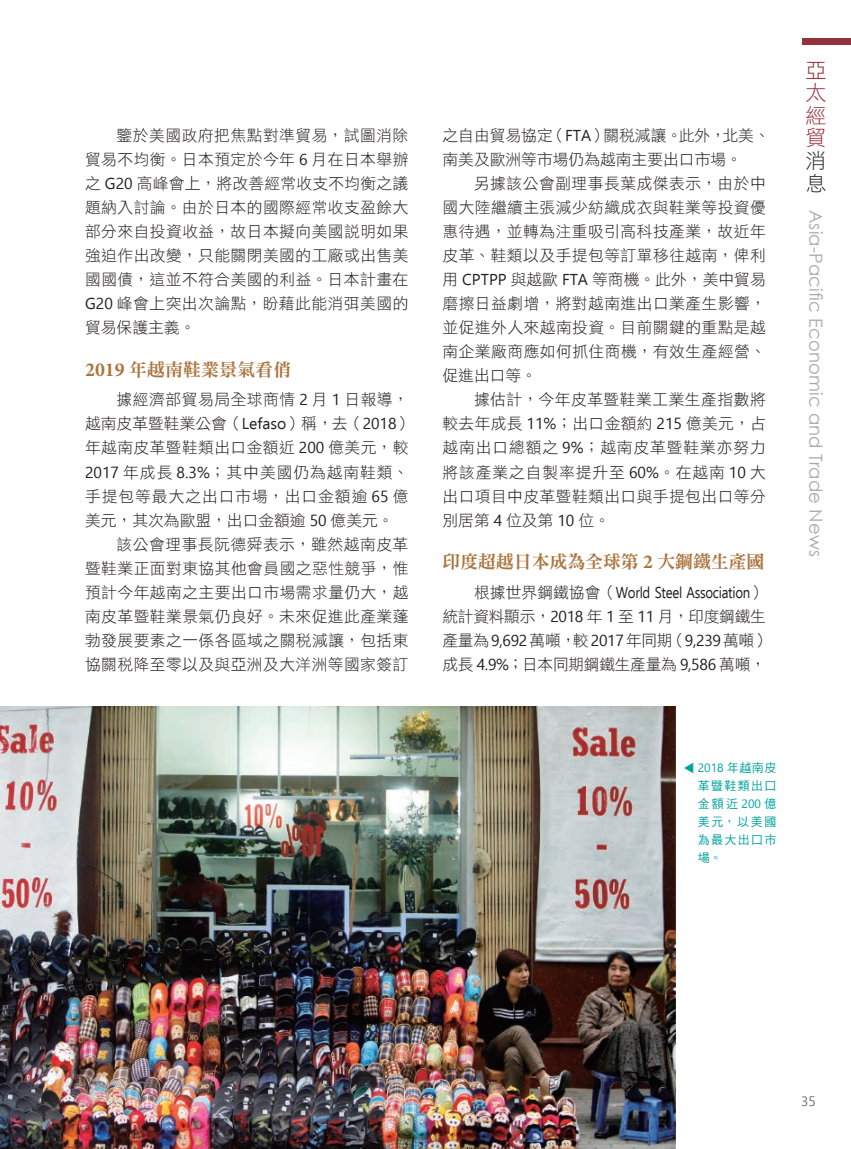
<style>
.page{position:relative;width:851px;height:1149px;background:#fff}
.page>*{position:absolute;margin:0;border:0;box-sizing:border-box;transform-origin:0 0}
.t1{font:21px/22.6px "DF Hei Std W3";color:#95303d;text-align:justify}
.t2{font:21px/22.6px "DF Hei Std W3";color:#231f20}
.t3{font:18px "Century Gothic";letter-spacing:.01em;color:#a8a9ad}
.內文-標{font:18px "DF Ming Std W9";color:#ab753f}
.內文-首空2字{font:15.75px/24px "DF Hei Std W3";letter-spacing:.03em;color:#231f20;text-align:justify}
.內文-首空2字-2{font:15.75px/24px "DF Hei Std W3";letter-spacing:-.02em;color:#231f20}
.內文-首空2字-3{font:15.75px/24px "DF Hei Std W3";color:#231f20}
.頁碼{font:13.5px "Ebrima";color:#6c6d70}
.圖說{font:12px/18px "DF Hei Std W5";letter-spacing:.11em;color:#00a39d;text-align:justify}
.s1{font-family:"Ebrima"}
.s2{font-family:"Minion Pro";font-weight:700;font-size:19.8px}
.s3{font-family:"Nirmala UI"}
</style>
<div class="page">
<div style="left:801px;top:38px;width:49px;height:7px;background:#95303d"></div>
<img style="left:0;top:706px;width:675px;height:442px">
<p class="內文-首空2字" style="left:85px;top:123px;width:325px;text-indent:31px">鑒於美國政府把焦點對準貿易，試圖消除貿易不均衡。日本預定於今年 <span class="s1">6</span> 月在日本舉辦之 <span class="s1">G20</span> 高峰會上，將改善經常收支不均衡之議題納入討論。由於日本的國際經常收支盈餘大部分來自投資收益，故日本擬向美國說明如果強迫作出改變，只能關閉美國的工廠或出售美國國債，這並不符合美國的利益。日本計畫在<span class="s1">G20</span> 峰會上突出次論點，盼藉此能消弭美國的貿易保護主義。</p>
<p class="內文-標" style="left:85px;top:359px;width:208px"><span class="s2">2019</span> 年越南鞋業景氣看俏</p>
<p class="內文-首空2字" style="left:85px;top:387px;width:329px;text-align:left;text-indent:31px">據經濟部貿易局全球商情 <span class="s1">2</span> 月 <span class="s1">1</span> 日報導，越南皮革暨鞋業公會（<span class="s1">Lefaso</span>）稱，去（<span class="s1">2018</span>）年越南皮革暨鞋類出口金額近 <span class="s1">200</span> 億美元，較<br><span class="s1">2017</span> 年成長 <span class="s1">8.3%</span>；其中美國仍為越南鞋類、手提包等最大之出口市場，出口金額逾 <span class="s1">65</span> 億美元，其次為歐盟，出口金額逾 <span class="s1">50</span> 億美元。</p>
<p class="內文-首空2字" style="left:85px;top:531px;width:325px;text-indent:31px">該公會理事長阮德舜表示，雖然越南皮革暨鞋業正面對東協其他會員國之惡性競爭，惟預計今年越南之主要出口市場需求量仍大，越南皮革暨鞋業景氣仍良好。未來促進此產業蓬勃發展要素之一係各區域之關稅減讓，包括東協關稅降至零以及與亞洲及大洋洲等國家簽訂</p>
<p class="內文-首空2字-3" style="left:442px;top:123px;width:329px">之自由貿易協定（<span class="s1">FTA</span>）關稅減讓。此外，北美、南美及歐洲等市場仍為越南主要出口市場。</p>
<p class="內文-首空2字" style="left:442px;top:171px;width:325px;text-indent:31px">另據該公會副理事長葉成傑表示，由於中國大陸繼續主張減少紡織成衣與鞋業等投資優惠待遇，並轉為注重吸引高科技產業，故近年皮革、鞋類以及手提包等訂單移往越南，俾利用 <span class="s1">CPTPP</span> 與越歐 <span class="s1">FTA</span> 等商機。此外，美中貿易磨擦日益劇增，將對越南進出口業產生影響，並促進外人來越南投資。目前關鍵的重點是越南企業廠商應如何抓住商機，有效生產經營、促進出口等。</p>
<p class="內文-首空2字" style="left:442px;top:387px;width:325px;text-indent:31px">據估計，今年皮革暨鞋業工業生產指數將較去年成長 <span class="s1">11%</span>；出口金額約 <span class="s1">215</span> 億美元，占越南出口總額之 <span class="s1">9%</span>；越南皮革暨鞋業亦努力將該產業之自製率提升至 <span class="s1">60%</span>。在越南 <span class="s1">10</span> 大出口項目中皮革暨鞋類出口與手提包出口等分別居第 <span class="s1">4</span> 位及第 <span class="s1">10</span> 位。</p>
<p class="內文-標" style="left:442px;top:551px;width:323px">印度超越日本成為全球第 <span class="s2">2</span> 大鋼鐵生產國</p>
<p class="內文-首空2字-2" style="left:442px;top:579px;width:329px;text-indent:31px">根據世界鋼鐵協會（<span class="s1">World Steel Association</span>）統計資料顯示，<span class="s1">2018</span> 年 <span class="s1">1</span> 至 <span class="s1">11</span> 月，印度鋼鐵生產量為 <span class="s1">9,692</span> 萬噸，較 <span class="s1">2017</span> 年同期（<span class="s1">9,239</span> 萬噸）成長 <span class="s1">4.9%</span>；日本同期鋼鐵生產量為 <span class="s1">9,586</span> 萬噸，</p>
<h1 class="t1" style="left:805px;top:58px;width:22px">亞太經貿</h1>
<h1 class="t2" style="left:805px;top:149px;width:22px">消息</h1>
<p class="t3" style="left:828px;top:210px;width:348px;rotate:90deg">Asia-Pacific Economic and Trade News</p>
<p class="圖說" style="left:679px;top:773px;width:14px;rotate:-90deg">▲</p>
<p class="圖說" style="left:697px;top:758px;width:80px"><span class="s3">2018</span> 年越南皮革暨鞋類出口金額近 <span class="s3">200</span> 億美元，以美國為最大出口市場。</p>
<p class="頁碼" style="left:801px;top:1091px;width:16px">35</p>
</div>
